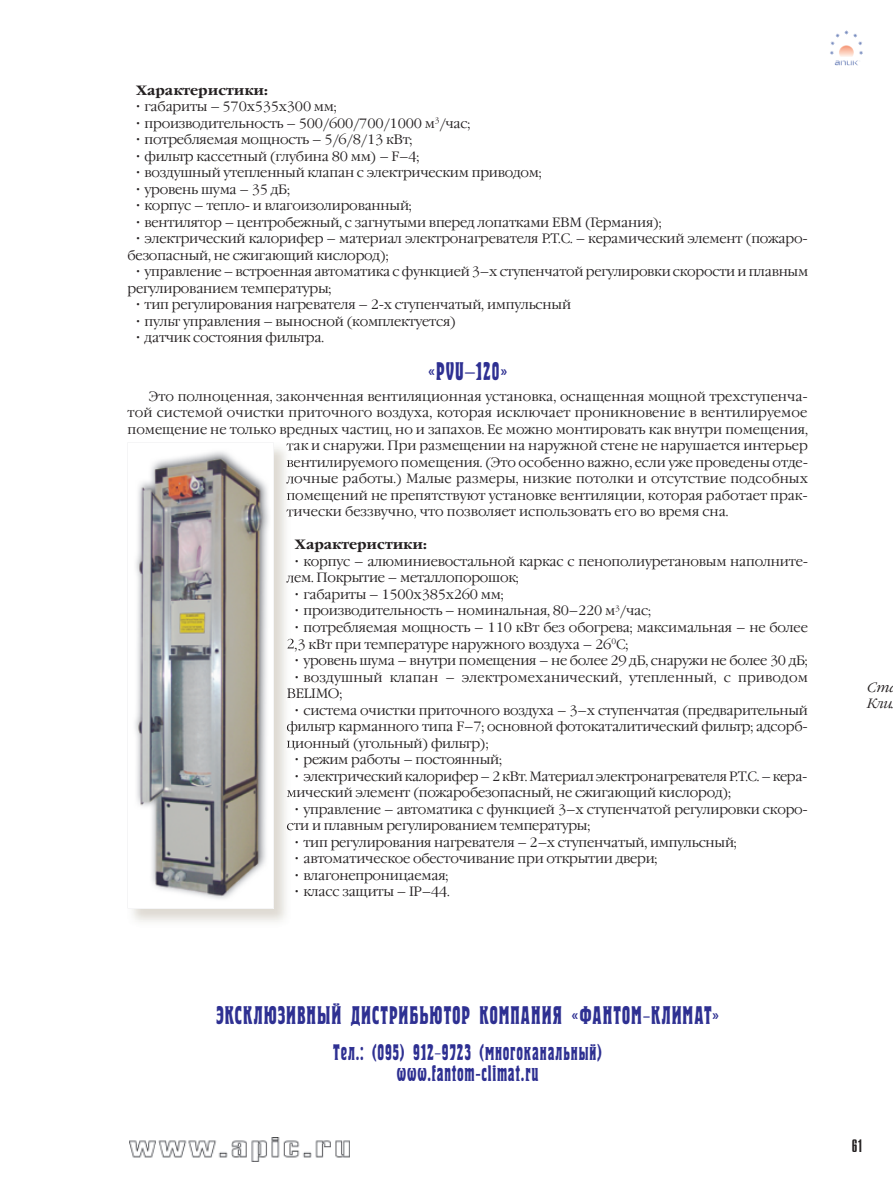
<style>
.page{position:relative;width:893px;height:1191px;background:#fff}
.page>*{position:absolute;margin:0;border:0;box-sizing:border-box;transform-origin:0 0}
.t1{font:25.5px "Herold C";letter-spacing:.04em;color:#2e3092}
.t2{font:22.5px/21px "Herold C";letter-spacing:.035em;color:#2e3092;text-align:center}
.t3{font:18px "Compact C";color:#231f20}
.t4{font:300 13.5px "Garamond C";letter-spacing:-.015em;color:#231f20}
.t5{font:300 13.5px "Garamond C";letter-spacing:.005em;color:#231f20}
.t6{font:300 13.5px "Garamond C";letter-spacing:.01em;color:#231f20}
.t7{font:700 13.5px "Garamond C";color:#231f20}
.t8{font:italic 300 13.5px/16.5px "Garamond C";color:#231f20}
</style>
<div class="page">
<img style="left:830px;top:30px;width:31px;height:15px">
<img style="left:129px;top:1137px;width:221px;height:24px">
<svg style="left:286px;top:443px;width:7px;height:27px"></svg>
<img style="left:286px;top:473px;width:7px;height:14px">
<svg style="left:287px;top:490px;width:6px;height:13px"></svg>
<img style="left:286px;top:506px;width:7px;height:14px">
<svg style="left:286px;top:573px;width:7px;height:13px"></svg>
<img style="left:287px;top:637px;width:6px;height:15px">
<svg style="left:287px;top:688px;width:6px;height:12px"></svg>
<svg style="left:287px;top:721px;width:6px;height:13px"></svg>
<img style="left:287px;top:737px;width:6px;height:14px">
<svg style="left:287px;top:787px;width:6px;height:13px"></svg>
<svg style="left:287px;top:822px;width:6px;height:11px"></svg>
<svg style="left:128px;top:442px;width:146px;height:466px"></svg>
<p class="t7" style="left:136px;top:82px;width:133px">Характеристики:</p>
<p class="t4" style="left:136px;top:99px;width:202px">· габариты – 570х535х300 мм;</p>
<p class="t4" style="left:136px;top:116px;width:336px">· производительность – 500/600/700/1000 м<sup>3</sup>/час;</p>
<p class="t4" style="left:136px;top:132px;width:278px">· потребляемая мощность – 5/6/8/13 кВт;</p>
<p class="t4" style="left:136px;top:149px;width:285px">· фильтр кассетный (глубина 80 мм) – F–4;</p>
<p class="t4" style="left:136px;top:165px;width:407px">· воздушный утепленный клапан с электрическим приводом;</p>
<p class="t4" style="left:136px;top:182px;width:155px">· уровень шума – 35 дБ;</p>
<p class="t4" style="left:136px;top:198px;width:277px">· корпус – тепло- и влагоизолированный;</p>
<p class="t4" style="left:136px;top:215px;width:527px">· вентилятор – центробежный, с загнутыми вперед лопатками ЕВМ (Германия);</p>
<p class="t4" style="left:136px;top:231px;width:673px">· электрический калорифер – материал электронагревателя Р.Т.С. – керамический элемент (пожаро-</p>
<p class="t4" style="left:128px;top:248px;width:263px">безопасный, не сжигающий кислород);</p>
<p class="t4" style="left:136px;top:264px;width:674px">· управление – встроенная автоматика с функцией 3–х ступенчатой регулировки скорости и плавным</p>
<p class="t4" style="left:128px;top:281px;width:205px">регулированием температуры;</p>
<p class="t4" style="left:136px;top:297px;width:437px">· тип регулирования нагревателя – 2-х ступенчатый, импульсный</p>
<p class="t4" style="left:136px;top:314px;width:321px">· пульт управления – выносной (комплектуется)</p>
<p class="t4" style="left:136px;top:330px;width:189px">· датчик состояния фильтра.</p>
<h1 class="t1" style="left:428px;top:359px;width:81px">«PVU—120»</h1>
<p class="t4" style="left:149px;top:389px;width:661px">Это полноценная, законченная вентиляционная установка, оснащенная мощной трехступенча-</p>
<p class="t5" style="left:128px;top:405px;width:681px">той системой очистки приточного воздуха, которая исключает проникновение в вентилируемое</p>
<p class="t4" style="left:128px;top:422px;width:682px">помещение не только вредных частиц, но и запахов. Ее можно монтировать как внутри помещения,</p>
<p class="t4" style="left:286px;top:438px;width:523px">так и снаружи. При размещении на наружной стене не нарушается интерьер</p>
<p class="t4" style="left:286px;top:455px;width:523px">вентилируемого помещения. (Это особенно важно, если уже проведены отде-</p>
<p class="t5" style="left:286px;top:471px;width:523px">лочные работы.) Малые размеры, низкие потолки и отсутствие подсобных</p>
<p class="t4" style="left:286px;top:488px;width:523px">помещений не препятствуют установке вентиляции, которая работает прак-</p>
<p class="t4" style="left:286px;top:504px;width:444px">тически беззвучно, что позволяет использовать его во время сна.</p>
<p class="t7" style="left:295px;top:537px;width:133px">Характеристики:</p>
<p class="t4" style="left:295px;top:554px;width:515px">· корпус – алюминиево стальной каркас с пенополиуретановым наполните-</p>
<p class="t4" style="left:286px;top:570px;width:234px">лем. Покрытие – металлопорошок;</p>
<p class="t4" style="left:295px;top:587px;width:210px">· габариты – 1500х385х260 мм;</p>
<p class="t4" style="left:295px;top:603px;width:358px">· производительность – номинальная, 80–220 м<sup>3</sup>/час;</p>
<p class="t4" style="left:295px;top:620px;width:514px">· потребляемая мощность – 110 кВт без обогрева; максимальная – не более</p>
<p class="t4" style="left:286px;top:636px;width:343px">2,3 кВт при температуре наружного воздуха – 26<sup>0</sup>С;</p>
<p class="t4" style="left:295px;top:653px;width:514px">· уровень шума – внутри помещения – не более 29 дБ, снаружи не более 30 дБ;</p>
<p class="t6" style="left:295px;top:669px;width:514px">· воздушный клапан – электромеханический, утепленный, c приводом</p>
<p class="t4" style="left:286px;top:686px;width:57px">BELIMO;</p>
<p class="t4" style="left:295px;top:702px;width:514px">· система очистки приточного воздуха – 3–х ступенчатая (предварительный</p>
<p class="t4" style="left:286px;top:719px;width:523px">фильтр карманного типа F–7; основной фотокаталитический фильтр; адсорб-</p>
<p class="t4" style="left:286px;top:735px;width:204px">ционный (угольный) фильтр);</p>
<p class="t4" style="left:295px;top:752px;width:209px">· режим работы – постоянный;</p>
<p class="t4" style="left:295px;top:768px;width:514px">· электрический калорифер – 2 кВт. Материал электронагревателя Р.Т.С. – кера-</p>
<p class="t4" style="left:286px;top:785px;width:446px">мический элемент (пожаробезопасный, не сжигающий кислород);</p>
<p class="t4" style="left:295px;top:801px;width:514px">· управление – автоматика с функцией 3–х ступенчатой регулировки скоро-</p>
<p class="t4" style="left:286px;top:818px;width:305px">сти и плавным регулированием температуры;</p>
<p class="t4" style="left:295px;top:834px;width:443px">· тип регулирования нагревателя – 2–х ступенчатый, импульсный;</p>
<p class="t4" style="left:295px;top:851px;width:364px">· автоматическое обесточивание при открытии двери;</p>
<p class="t4" style="left:295px;top:867px;width:155px">· влагонепроницаемая;</p>
<p class="t4" style="left:295px;top:884px;width:156px">· класс защиты – IP–44.</p>
<h1 class="t1" style="left:216px;top:1003px;width:505px">ЭКСКЛЮЗИВНЫЙ ДИСТРИБЬЮТОР КОМПАНИЯ «ФАНТОМ–КЛИМАТ»</h1>
<h2 class="t2" style="left:333px;top:1043px;width:270px">Тел.: (095) 912–9723 (многоканальный) www.fantom-climat.ru</h2>
<p class="t8" style="left:867px;top:679px;width:26px">Ст<br>Кли</p>
<h3 class="t3" style="left:852px;top:1136px;width:13px">61</h3>
</div>
